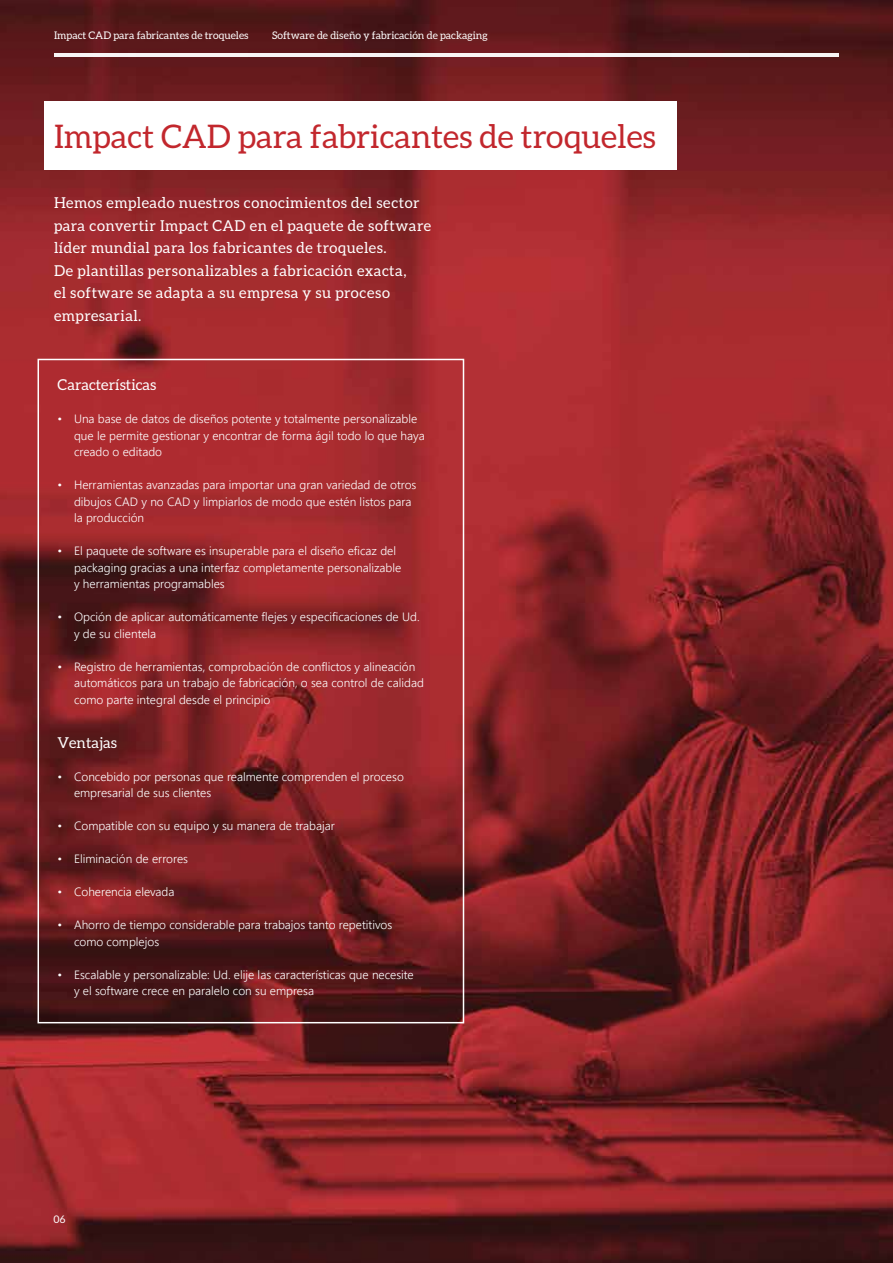
<style>
.page{position:relative;width:893px;height:1263px;background:#fff}
.page>*{position:absolute;margin:0;border:0;box-sizing:border-box;transform-origin:0 0}
.t1{font:32.55px "Aleo";color:#c2272d}
.t2{font:15px/22.5px "Aleo";letter-spacing:.03em;color:#fff}
.t3{font:15px "Aleo";color:#fff}
.t4{font:300 12px/16.5px "Segoe UI";color:#fff}
.t5{font:10.5px "Aleo";color:#fff}
</style>
<div class="page">
<img style="left:0;top:0;width:893px;height:1263px">
<hr style="left:54px;top:54px;width:785px;height:3px;background:#fff">
<div style="left:38px;top:359px;width:426px;height:664px;border:2px solid #fff"></div>
<div style="left:44px;top:101px;width:633px;height:69px;background:#fff"></div>
<p class="t5" style="left:54px;top:29px;width:196px">Impact CAD para fabricantes de troqueles</p>
<p class="t5" style="left:272px;top:29px;width:217px">Software de diseño y fabricación de packaging</p>
<h1 class="t1" style="left:54px;top:118px;width:603px">Impact CAD para fabricantes de troqueles</h1>
<p class="t2" style="left:54px;top:191px;width:379px">Hemos empleado nuestros conocimientos del sector para convertir Impact CAD en el paquete de software líder mundial para los fabricantes de troqueles.<br>De plantillas personalizables a fabricación exacta,<br>el software se adapta a su empresa y su proceso empresarial.</p>
<p class="t3" style="left:58px;top:377px;width:100px">Características</p>
<p class="t4" style="left:74px;top:410px;width:352px;text-indent:-16px">• Una base de datos de diseños potente y totalmente personalizable que le permite gestionar y encontrar de forma ágil todo lo que haya creado o editado</p>
<p class="t4" style="left:74px;top:476px;width:344px;text-indent:-16px">• Herramientas avanzadas para importar una gran variedad de otros dibujos CAD y no CAD y limpiarlos de modo que estén listos para la producción</p>
<p class="t4" style="left:74px;top:542px;width:329px;text-indent:-16px">• El paquete de software es insuperable para el diseño eficaz del packaging gracias a una interfaz completamente personalizable y herramientas programables</p>
<p class="t4" style="left:74px;top:608px;width:347px;text-indent:-16px">• Opción de aplicar automáticamente flejes y especificaciones de Ud. y de su clientela</p>
<p class="t4" style="left:74px;top:658px;width:351px;text-indent:-16px">• Registro de herramientas, comprobación de conflictos y alineación automáticos para un trabajo de fabricación, o sea control de calidad como parte integral desde el principio</p>
<p class="t3" style="left:58px;top:734px;width:61px">Ventajas</p>
<p class="t4" style="left:74px;top:768px;width:331px;text-indent:-16px">• Concebido por personas que realmente comprenden el proceso empresarial de sus clientes</p>
<p class="t4" style="left:58px;top:817px;width:279px">• Compatible con su equipo y su manera de trabajar</p>
<p class="t4" style="left:58px;top:850px;width:132px">• Eliminación de errores</p>
<p class="t4" style="left:58px;top:883px;width:118px">• Coherencia elevada</p>
<p class="t4" style="left:74px;top:916px;width:320px;text-indent:-16px">• Ahorro de tiempo considerable para trabajos tanto repetitivos como complejos</p>
<p class="t4" style="left:74px;top:966px;width:341px;text-indent:-16px">• Escalable y personalizable: Ud. elije las características que necesite y el software crece en paralelo con su empresa</p>
<p class="t5" style="left:54px;top:1213px;width:13px">06</p>
</div>
